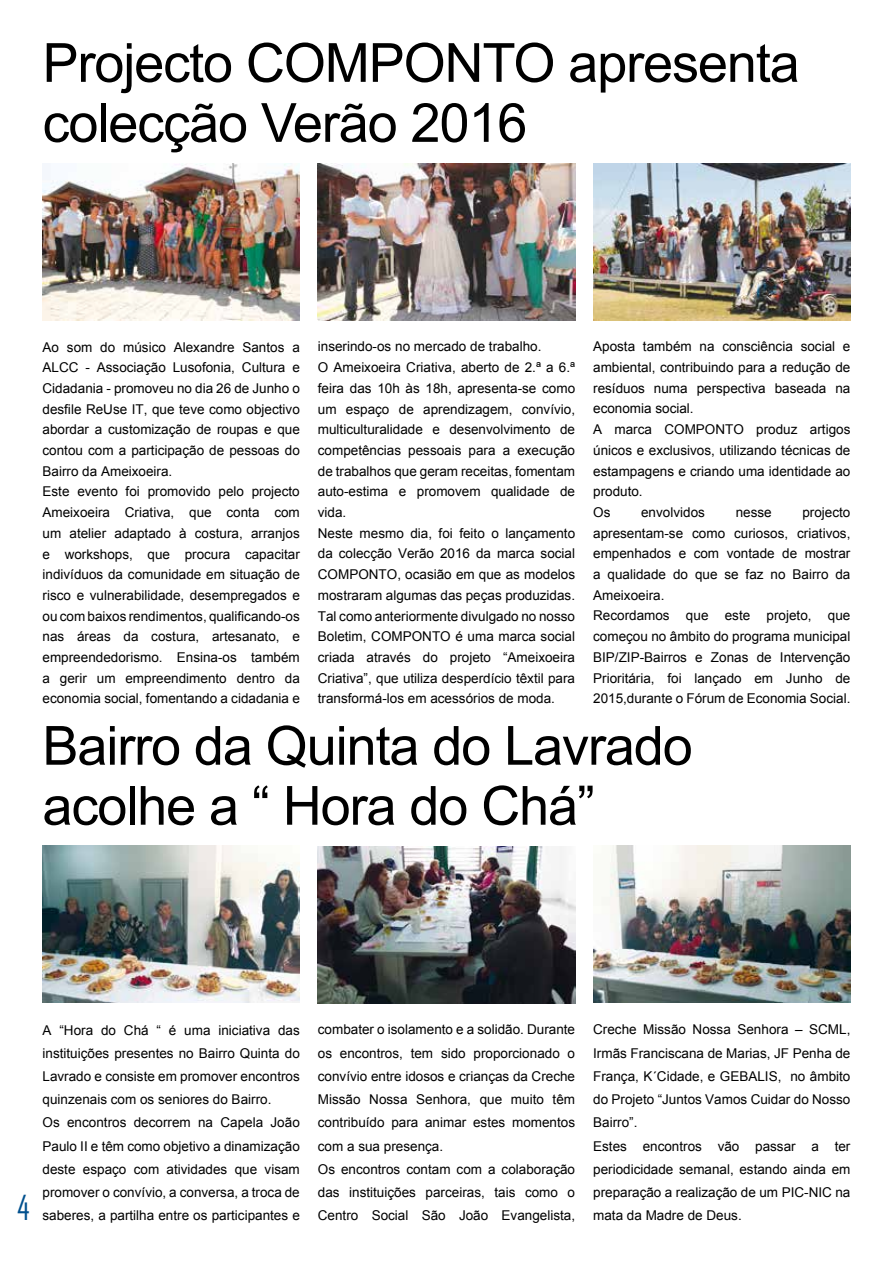
<style>
.page{position:relative;width:893px;height:1263px;background:#fff}
.page>*{position:absolute;margin:0;border:0;box-sizing:border-box;transform-origin:0 0}
.t1{font:54px/60px "Arial";letter-spacing:-.02em;color:#000}
.t2{font:33px "Agency FB";color:#00508e}
.t3{font:13.5px/20.7px "Arial";color:#000}
</style>
<div class="page">
<img style="left:43px;top:163px;width:257px;height:157px">
<img style="left:318px;top:163px;width:257px;height:157px">
<img style="left:593px;top:163px;width:257px;height:157px">
<img style="left:43px;top:846px;width:257px;height:157px">
<img style="left:593px;top:846px;width:257px;height:157px">
<img style="left:318px;top:846px;width:257px;height:157px">
<h1 class="t1" style="left:43px;top:33px;width:759px">Projecto COMPONTO apresenta colecção Verão 2016</h1>
<p class="t3" style="left:43px;top:337px;width:259px">Ao som do músico Alexandre Santos a ALCC - Associação Lusofonia, Cultura e Cidadania - promoveu no dia 26 de Junho o desfile ReUse IT, que teve como objectivo abordar a customização de roupas e que contou com a participação de pessoas do Bairro da Ameixoeira.<br>Este evento foi promovido pelo projecto Ameixoeira Criativa, que conta com um atelier adaptado à costura, arranjos e workshops, que procura capacitar indivíduos da comunidade em situação de risco e vulnerabilidade, desempregados e ou com baixos rendimentos, qualificando‑os nas áreas da costura, artesanato, e empreendedorismo. Ensina-os também a gerir um empreendimento dentro da economia social, fomentando a cidadania e</p>
<p class="t3" style="left:318px;top:336px;width:259px">inserindo-‑os no mercado de trabalho.<br>O Ameixoeira Criativa, aberto de 2.ª a 6.ª feira das 10h às 18h, apresenta-se como um espaço de aprendizagem, convívio, multiculturalidade e desenvolvimento de competências pessoais para a execução de trabalhos que geram receitas, fomentam auto‑estima e promovem qualidade de vida.<br>Neste mesmo dia, foi feito o lançamento da colecção Verão 2016 da marca social COMPONTO, ocasião em que as modelos mostraram algumas das peças produzidas.<br>Tal como anteriormente divulgado no nosso Boletim, COMPONTO é uma marca social criada através do projeto “Ameixoeira Criativa”, que utiliza desperdício têxtil para transformá-los em acessórios de moda.</p>
<p class="t3" style="left:593px;top:336px;width:259px">Aposta também na consciência social e ambiental, contribuindo para a redução de resíduos numa perspectiva baseada na economia social.<br>A marca COMPONTO produz artigos únicos e exclusivos, utilizando técnicas de estampagens e criando uma identidade ao produto.<br>Os</p>
<p class="t3" style="left:593px;top:502px;width:259px;text-indent:209px">projecto apresentam‑se como curiosos, criativos, empenhados e com vontade de mostrar a qualidade do que se faz no Bairro da<br>Ameixoeira.<br>Recordamos que este projeto, que começou no âmbito do programa municipal<br>BIP/ZIP‑Bairros e Zonas de Intervenção<br>Prioritária, foi lançado em Junho de<br>2015,durante o Fórum de Economia Social.</p>
<h1 class="t1" style="left:42px;top:716px;width:652px">Bairro da Quinta do Lavrado acolhe a “ Hora do Chá”</h1>
<p class="t3" style="left:641px;top:502px;width:65px">envolvidos</p>
<p class="t3" style="left:736px;top:502px;width:38px">nesse</p>
<h2 class="t2" style="left:17px;top:1187px;width:14px">4</h2>
<p class="t3" style="left:43px;top:1018px;width:259px;line-height:23.2px">A “Hora do Chá “ é uma iniciativa das instituições presentes no Bairro Quinta do Lavrado e consiste em promover encontros quinzenais com os seniores do Bairro.<br>Os encontros decorrem na Capela João Paulo II e têm como objetivo a dinamização deste espaço com atividades que visam promover o convívio, a conversa, a troca de saberes, a partilha entre os participantes e</p>
<p class="t3" style="left:318px;top:1018px;width:259px;line-height:23.2px">combater o isolamento e a solidão. Durante os encontros, tem sido proporcionado o convívio entre idosos e crianças da Creche Missão Nossa Senhora, que muito têm contribuído para animar estes momentos com a sua presença.<br>Os encontros contam com a colaboração das instituições parceiras, tais como o Centro Social São João Evangelista,</p>
<p class="t3" style="left:593px;top:1018px;width:259px;line-height:23.2px">Creche Missão Nossa Senhora – SCML, Irmãs Franciscana de Marias, JF Penha de França, K´Cidade, e GEBALIS, no âmbito do Projeto “Juntos Vamos Cuidar do Nosso Bairro”.<br>Estes encontros vão passar a ter periodicidade semanal, estando ainda em preparação a realização de um PIC-NIC na mata da Madre de Deus.</p>
</div>
